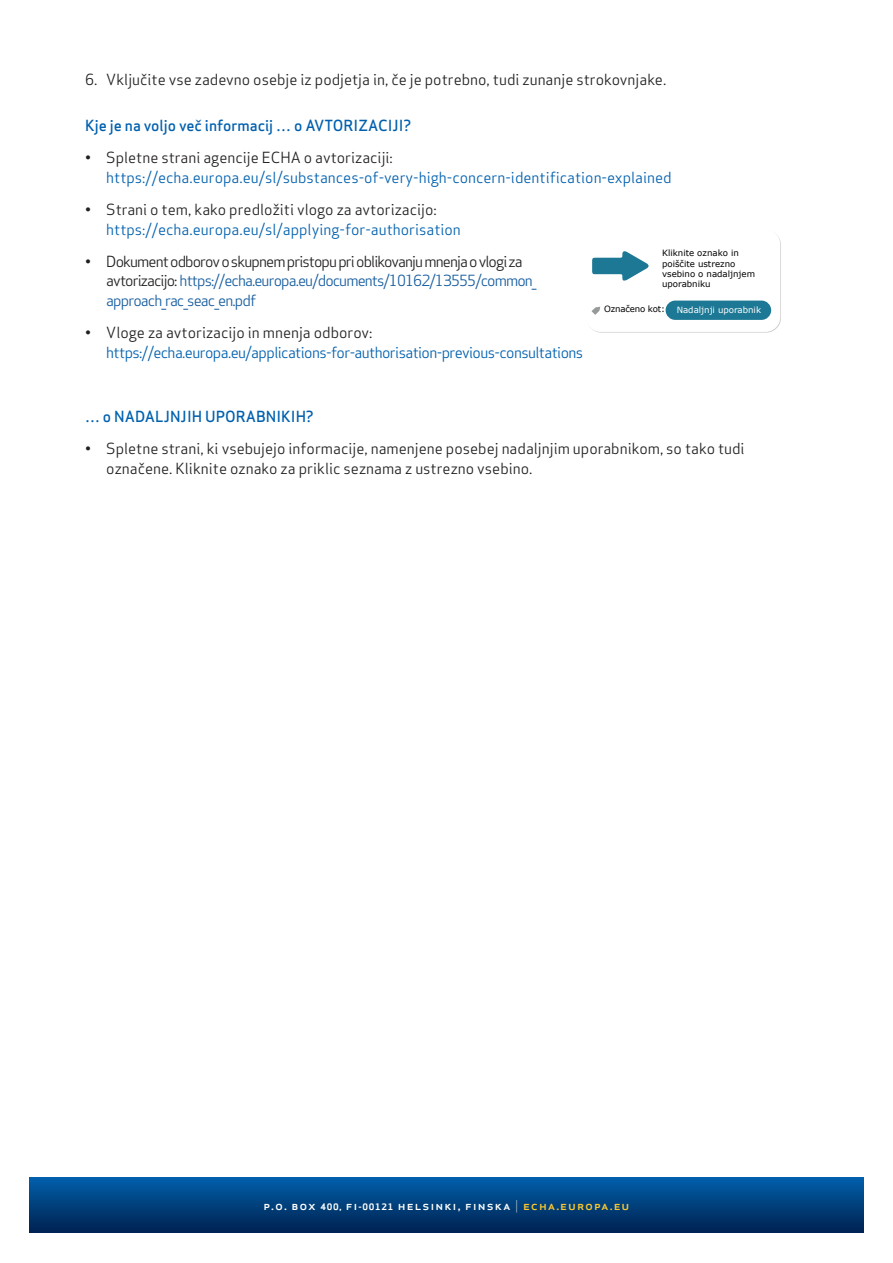
<style>
.page{position:relative;width:893px;height:1263px;background:#fff}
.page>*{position:absolute;margin:0;border:0;box-sizing:border-box;transform-origin:0 0}
.t1{font:15px/19.5px "Apex Sans";color:#0160ae}
.t2{font:15px/19.5px "Apex Sans";color:#231f20}
.t3{font:15px/19.5px "Apex Sans";letter-spacing:-.06em;color:#175d9e}
.t4{font:15px/19.5px "Apex Sans";letter-spacing:-.04em;color:#0160ae}
.Headline_2_CAPS_blue{font:500 15px "Apex Sans";color:#0160ae}
.t5{font:500 12.15px "Apex Sans";letter-spacing:.075em;color:#fff;scale:1.08 1}
.t6{font:8.55px/10.4px "Verdana";color:#000}
.t7{font:8.55px "Verdana";color:#fff}
.t8{font:8.55px "Verdana";letter-spacing:-.02em;color:#000}
.s1{color:#231f20}
.s2{font-weight:700;font-size:8.7px}
.s3{font-weight:700;font-size:8.25px}
.s4{font-weight:300}
.s5{color:#fec82d}
</style>
<div class="page">
<svg style="left:30px;top:1177px;width:833px;height:55px;background:#00407e"></svg>
<svg style="left:592px;top:251px;width:57px;height:30px"></svg>
<div style="left:666px;top:301px;width:105px;height:19px;background:#1c7894;border-radius:10px"></div>
<svg style="left:591px;top:307px;width:9px;height:8px"></svg>
<p class="t2" style="left:85px;top:68px;width:583px">6. Vključite vse zadevno osebje iz podjetja in, če je potrebno, tudi zunanje strokovnjake.</p>
<p class="Headline_2_CAPS_blue" style="left:85px;top:112px;width:328px">Kje je na voljo več informacij … o AVTORIZACIJI?</p>
<p class="t1" style="left:106px;top:147px;width:567px;text-indent:-21px"><span class="s1">• Spletne strani agencije ECHA o avtorizaciji: </span>https://echa.europa.eu/sl/substances-of-very-high-concern-identification-explained</p>
<p class="t1" style="left:106px;top:198px;width:356px;text-indent:-21px"><span class="s1">• Strani o tem, kako predložiti vlogo za avtorizacijo: </span>https://echa.europa.eu/sl/applying-for-authorisation</p>
<p class="t3" style="left:106px;top:250px;width:432px;text-indent:-21px"><span class="s1">• Dokument odborov o skupnem pristopu pri oblikovanju mnenja o vlogi za avtorizacijo:</span> https://echa.europa.eu/documents/10162/13555/common_ approach_rac_seac_en.pdf</p>
<p class="t4" style="left:106px;top:321px;width:478px;text-indent:-21px"><span class="s1">• Vloge za avtorizacijo in mnenja odborov: </span>https://echa.europa.eu/applications-for-authorisation-previous-consultations</p>
<p class="t6" style="left:662px;top:248px;width:94px">Kliknite oznako in poiščite ustrezno vsebino o nadaljnjem uporabniku</p>
<p class="t8" style="left:604px;top:303px;width:62px">Označeno kot:</p>
<p class="t7" style="left:677px;top:304px;width:86px">Nadaljnji uporabnik</p>
<p class="Headline_2_CAPS_blue" style="left:85px;top:403px;width:230px">… o NADALJNJIH UPORABNIKIH?</p>
<p class="t2" style="left:106px;top:438px;width:640px;text-indent:-21px">• Spletne strani, ki vsebujejo informacije, namenjene posebej nadaljnjim uporabnikom, so tako tudi označene. Kliknite oznako za priklic seznama z ustrezno vsebino.</p>
<p class="t5" style="left:263px;top:1194px;width:340px">p.o. box <span class="s2">400,</span> fi<span class="s3">-</span><span class="s2">00121</span> helsinki, finska <span class="s4">|</span> <span class="s5">echa.europa.eu</span></p>
</div>
